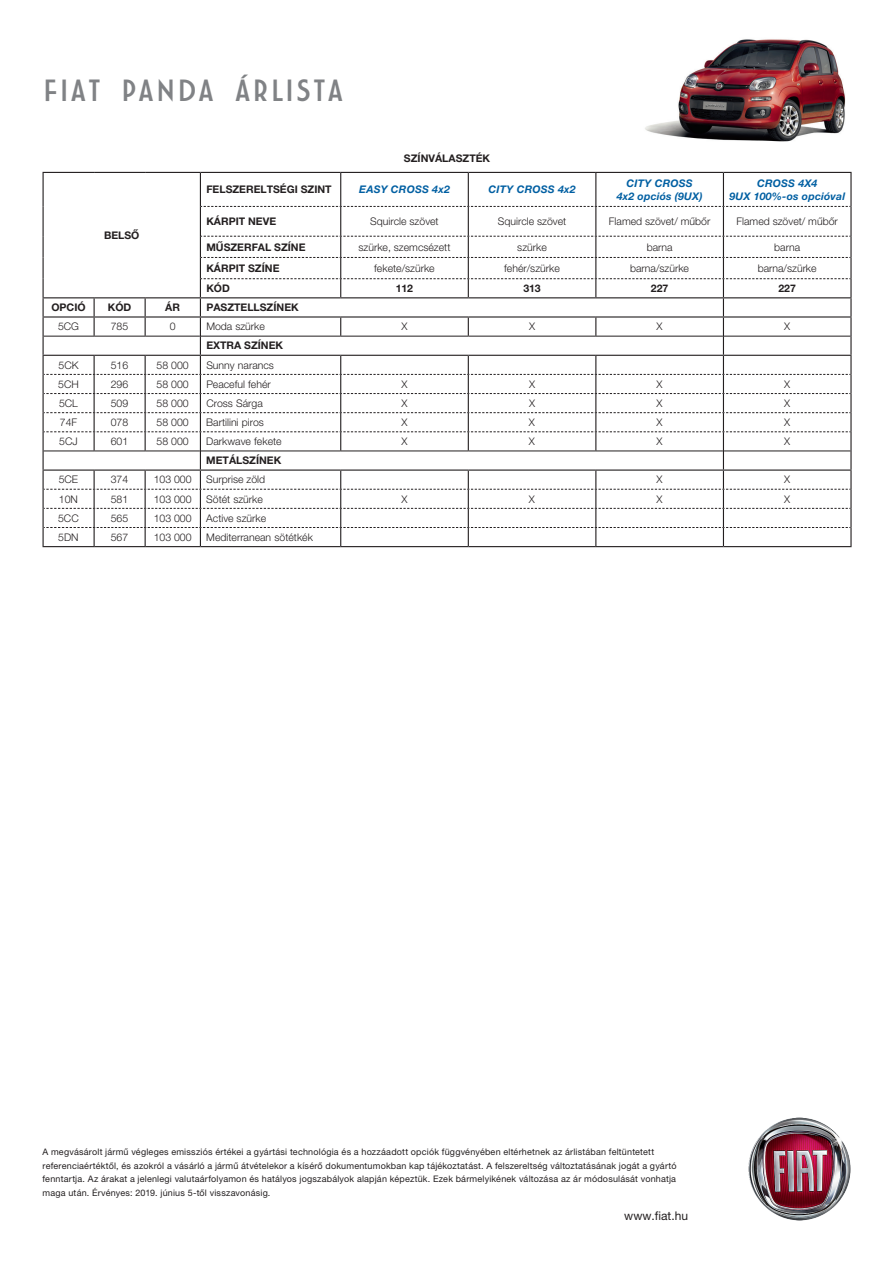
<style>
.page{position:relative;width:893px;height:1263px;background:#fff}
.page>*{position:absolute;margin:0;border:0;box-sizing:border-box;transform-origin:0 0}
.t1{font:33px "Fiat Advert 01 B";letter-spacing:.02em;color:#808285}
.t2{font:12px "Helvetica Neue TS";color:#231f20}
.t3{font:300 10.5px "Helvetica Neue TS";color:#231f20}
.t4{font:700 10.5px "Helvetica Neue TS";color:#231f20}
.t5{font:italic 700 10.5px/12.6px "Helvetica Neue TS";letter-spacing:.02em;color:#015fa2;text-align:center}
.t6{font:9px/13.5px "Helvetica Neue TS";letter-spacing:.02em;color:#231f20}
</style>
<div class="page">
<hr style="left:43px;top:172px;width:51px;height:1px;background:#231f20">
<hr style="left:43px;top:173px;width:1px;height:33px;background:#231f20">
<hr style="left:94px;top:172px;width:51px;height:1px;background:#231f20">
<hr style="left:145px;top:172px;width:55px;height:1px;background:#231f20">
<hr style="left:200px;top:172px;width:141px;height:1px;background:#231f20">
<hr style="left:200px;top:173px;width:1px;height:33px;background:#231f20">
<hr style="left:341px;top:172px;width:127px;height:1px;background:#231f20">
<hr style="left:340px;top:173px;width:1px;height:33px;background:#231f20">
<hr style="left:468px;top:172px;width:128px;height:1px;background:#231f20">
<hr style="left:468px;top:173px;width:1px;height:33px;background:#231f20">
<hr style="left:596px;top:172px;width:127px;height:1px;background:#231f20">
<hr style="left:595px;top:173px;width:1px;height:33px;background:#231f20">
<hr style="left:723px;top:172px;width:129px;height:1px;background:#231f20">
<hr style="left:723px;top:173px;width:1px;height:33px;background:#231f20">
<hr style="left:850px;top:173px;width:2px;height:33px;background:#231f20">
<svg style="left:43px;top:206px;width:809px;height:340px"></svg>
<hr style="left:43px;top:355px;width:51px;height:1px;background:#231f20">
<hr style="left:94px;top:355px;width:51px;height:1px;background:#231f20">
<hr style="left:145px;top:355px;width:55px;height:1px;background:#231f20">
<hr style="left:200px;top:355px;width:141px;height:1px;background:#231f20">
<hr style="left:341px;top:355px;width:127px;height:1px;background:#231f20">
<hr style="left:468px;top:355px;width:128px;height:1px;background:#231f20">
<hr style="left:596px;top:355px;width:127px;height:1px;background:#231f20">
<hr style="left:723px;top:355px;width:129px;height:1px;background:#231f20">
<hr style="left:43px;top:469px;width:51px;height:2px;background:#231f20">
<hr style="left:94px;top:469px;width:51px;height:2px;background:#231f20">
<hr style="left:145px;top:469px;width:55px;height:2px;background:#231f20">
<hr style="left:200px;top:469px;width:141px;height:2px;background:#231f20">
<hr style="left:341px;top:469px;width:127px;height:2px;background:#231f20">
<hr style="left:468px;top:469px;width:128px;height:2px;background:#231f20">
<hr style="left:596px;top:469px;width:127px;height:2px;background:#231f20">
<hr style="left:723px;top:469px;width:129px;height:2px;background:#231f20">
<hr style="left:43px;top:546px;width:51px;height:1px;background:#231f20">
<hr style="left:94px;top:546px;width:51px;height:1px;background:#231f20">
<hr style="left:145px;top:546px;width:55px;height:1px;background:#231f20">
<hr style="left:200px;top:546px;width:141px;height:1px;background:#231f20">
<hr style="left:341px;top:546px;width:127px;height:1px;background:#231f20">
<hr style="left:468px;top:546px;width:128px;height:1px;background:#231f20">
<hr style="left:596px;top:546px;width:127px;height:1px;background:#231f20">
<hr style="left:723px;top:546px;width:129px;height:1px;background:#231f20">
<img style="left:645px;top:39px;width:201px;height:103px">
<img style="left:748px;top:1117px;width:103px;height:104px">
<h1 class="t1" style="left:43px;top:74px;width:303px">FIAT PANDA ÁRLISTA</h1>
<p class="t4" style="left:404px;top:152px;width:88px">SZÍNVÁLASZTÉK</p>
<p class="t4" style="left:104px;top:229px;width:37px">BELSÔ</p>
<p class="t4" style="left:206px;top:183px;width:127px">FELSZERELTSÉGI SZINT</p>
<p class="t5" style="left:359px;top:183px;width:92px">EASY CROSS 4x2</p>
<p class="t5" style="left:489px;top:183px;width:88px">CITY CROSS 4x2</p>
<p class="t5" style="left:617px;top:177px;width:87px">CITY CROSS<br>4x2 opciós (9UX)</p>
<p class="t5" style="left:729px;top:177px;width:117px">CROSS 4X4<br>9UX 100%-os opcióval</p>
<p class="t4" style="left:206px;top:215px;width:71px">KÁRPIT NEVE</p>
<p class="t3" style="left:370px;top:215px;width:70px">Squircle szövet</p>
<p class="t3" style="left:498px;top:215px;width:70px">Squircle szövet</p>
<p class="t3" style="left:609px;top:215px;width:103px">Flamed szövet/ műbőr</p>
<p class="t3" style="left:736px;top:215px;width:103px">Flamed szövet/ műbőr</p>
<p class="t4" style="left:206px;top:240px;width:101px">MÛSZERFAL SZÍNE</p>
<p class="t3" style="left:358px;top:240px;width:93px">szürke, szemcsézett</p>
<p class="t3" style="left:517px;top:240px;width:31px">szürke</p>
<p class="t3" style="left:647px;top:240px;width:27px">barna</p>
<p class="t3" style="left:774px;top:240px;width:27px">barna</p>
<p class="t4" style="left:206px;top:262px;width:75px">KÁRPIT SZÍNE</p>
<p class="t3" style="left:374px;top:262px;width:62px">fekete/szürke</p>
<p class="t3" style="left:504px;top:262px;width:57px">fehér/szürke</p>
<p class="t3" style="left:630px;top:262px;width:60px">barna/szürke</p>
<p class="t3" style="left:758px;top:262px;width:60px">barna/szürke</p>
<p class="t4" style="left:206px;top:282px;width:25px">KÓD</p>
<p class="t4" style="left:396px;top:282px;width:19px">112</p>
<p class="t4" style="left:523px;top:282px;width:19px">313</p>
<p class="t4" style="left:651px;top:282px;width:19px">227</p>
<p class="t4" style="left:778px;top:282px;width:19px">227</p>
<p class="t4" style="left:51px;top:301px;width:36px">OPCIÓ</p>
<p class="t4" style="left:108px;top:301px;width:25px">KÓD</p>
<p class="t4" style="left:165px;top:301px;width:16px">ÁR</p>
<p class="t4" style="left:206px;top:301px;width:94px">PASZTELLSZÍNEK</p>
<p class="t3" style="left:58px;top:320px;width:23px">5CG</p>
<p class="t3" style="left:111px;top:320px;width:19px">785</p>
<p class="t3" style="left:170px;top:320px;width:7px">0</p>
<p class="t3" style="left:206px;top:320px;width:60px">Moda szürke</p>
<p class="t3" style="left:401px;top:320px;width:8px">X</p>
<p class="t3" style="left:529px;top:320px;width:8px">X</p>
<p class="t3" style="left:657px;top:320px;width:8px">X</p>
<p class="t3" style="left:784px;top:320px;width:8px">X</p>
<p class="t4" style="left:206px;top:339px;width:78px">EXTRA SZÍNEK</p>
<p class="t3" style="left:58px;top:358px;width:22px">5CK</p>
<p class="t3" style="left:111px;top:358px;width:19px">516</p>
<p class="t3" style="left:157px;top:358px;width:34px">58 000</p>
<p class="t3" style="left:206px;top:358px;width:69px">Sunny narancs</p>
<p class="t3" style="left:58px;top:378px;width:22px">5CH</p>
<p class="t3" style="left:111px;top:378px;width:19px">296</p>
<p class="t3" style="left:157px;top:378px;width:34px">58 000</p>
<p class="t3" style="left:206px;top:378px;width:66px">Peaceful fehér</p>
<p class="t3" style="left:401px;top:378px;width:8px">X</p>
<p class="t3" style="left:529px;top:378px;width:8px">X</p>
<p class="t3" style="left:657px;top:378px;width:8px">X</p>
<p class="t3" style="left:784px;top:378px;width:8px">X</p>
<p class="t3" style="left:59px;top:397px;width:20px">5CL</p>
<p class="t3" style="left:111px;top:397px;width:19px">509</p>
<p class="t3" style="left:157px;top:397px;width:34px">58 000</p>
<p class="t3" style="left:206px;top:397px;width:58px">Cross Sárga</p>
<p class="t3" style="left:401px;top:397px;width:8px">X</p>
<p class="t3" style="left:529px;top:397px;width:8px">X</p>
<p class="t3" style="left:657px;top:397px;width:8px">X</p>
<p class="t3" style="left:784px;top:397px;width:8px">X</p>
<p class="t3" style="left:60px;top:416px;width:19px">74F</p>
<p class="t3" style="left:111px;top:416px;width:19px">078</p>
<p class="t3" style="left:157px;top:416px;width:34px">58 000</p>
<p class="t3" style="left:206px;top:416px;width:59px">Bartilini piros</p>
<p class="t3" style="left:401px;top:416px;width:8px">X</p>
<p class="t3" style="left:529px;top:416px;width:8px">X</p>
<p class="t3" style="left:656px;top:416px;width:8px">X</p>
<p class="t3" style="left:784px;top:416px;width:8px">X</p>
<p class="t3" style="left:59px;top:435px;width:20px">5CJ</p>
<p class="t3" style="left:111px;top:435px;width:19px">601</p>
<p class="t3" style="left:157px;top:435px;width:34px">58 000</p>
<p class="t3" style="left:206px;top:435px;width:77px">Darkwave fekete</p>
<p class="t3" style="left:401px;top:435px;width:8px">X</p>
<p class="t3" style="left:529px;top:435px;width:8px">X</p>
<p class="t3" style="left:656px;top:435px;width:8px">X</p>
<p class="t3" style="left:784px;top:435px;width:8px">X</p>
<p class="t4" style="left:206px;top:454px;width:77px">METÁLSZÍNEK</p>
<p class="t3" style="left:59px;top:473px;width:21px">5CE</p>
<p class="t3" style="left:111px;top:473px;width:19px">374</p>
<p class="t3" style="left:154px;top:473px;width:39px">103 000</p>
<p class="t3" style="left:206px;top:473px;width:60px">Surprise zöld</p>
<p class="t3" style="left:656px;top:473px;width:8px">X</p>
<p class="t3" style="left:784px;top:473px;width:8px">X</p>
<p class="t3" style="left:59px;top:492px;width:21px">10N</p>
<p class="t3" style="left:111px;top:492px;width:19px">581</p>
<p class="t3" style="left:154px;top:492px;width:39px">103 000</p>
<p class="t3" style="left:206px;top:492px;width:58px">Sötét szürke</p>
<p class="t3" style="left:401px;top:492px;width:8px">X</p>
<p class="t3" style="left:529px;top:492px;width:8px">X</p>
<p class="t3" style="left:656px;top:492px;width:8px">X</p>
<p class="t3" style="left:784px;top:492px;width:8px">X</p>
<p class="t3" style="left:58px;top:511px;width:22px">5CC</p>
<p class="t3" style="left:111px;top:511px;width:19px">565</p>
<p class="t3" style="left:154px;top:511px;width:39px">103 000</p>
<p class="t3" style="left:206px;top:511px;width:61px">Active szürke</p>
<p class="t3" style="left:58px;top:530px;width:22px">5DN</p>
<p class="t3" style="left:111px;top:530px;width:19px">567</p>
<p class="t3" style="left:154px;top:530px;width:39px">103 000</p>
<p class="t3" style="left:206px;top:530px;width:108px">Mediterranean sötétkék</p>
<p class="t6" style="left:43px;top:1145px;width:635px">A megvásárolt jármű végleges emissziós értékei a gyártási technológia és a hozzáadott opciók függvényében eltérhetnek az árlistában feltüntetett referenciaértéktől, és azokról a vásárló a jármű átvételekor a kísérő dokumentumokban kap tájékoztatást. A felszereltség változtatásának jogát a gyártó fenntartja. Az árakat a jelenlegi valutaárfolyamon és hatályos jogszabályok alapján képeztük. Ezek bármelyikének változása az ár módosulását vonhatja maga után. Érvényes: 2019. június 5-től visszavonásig.</p>
<h2 class="t2" style="left:624px;top:1209px;width:65px">www.fiat.hu</h2>
</div>
